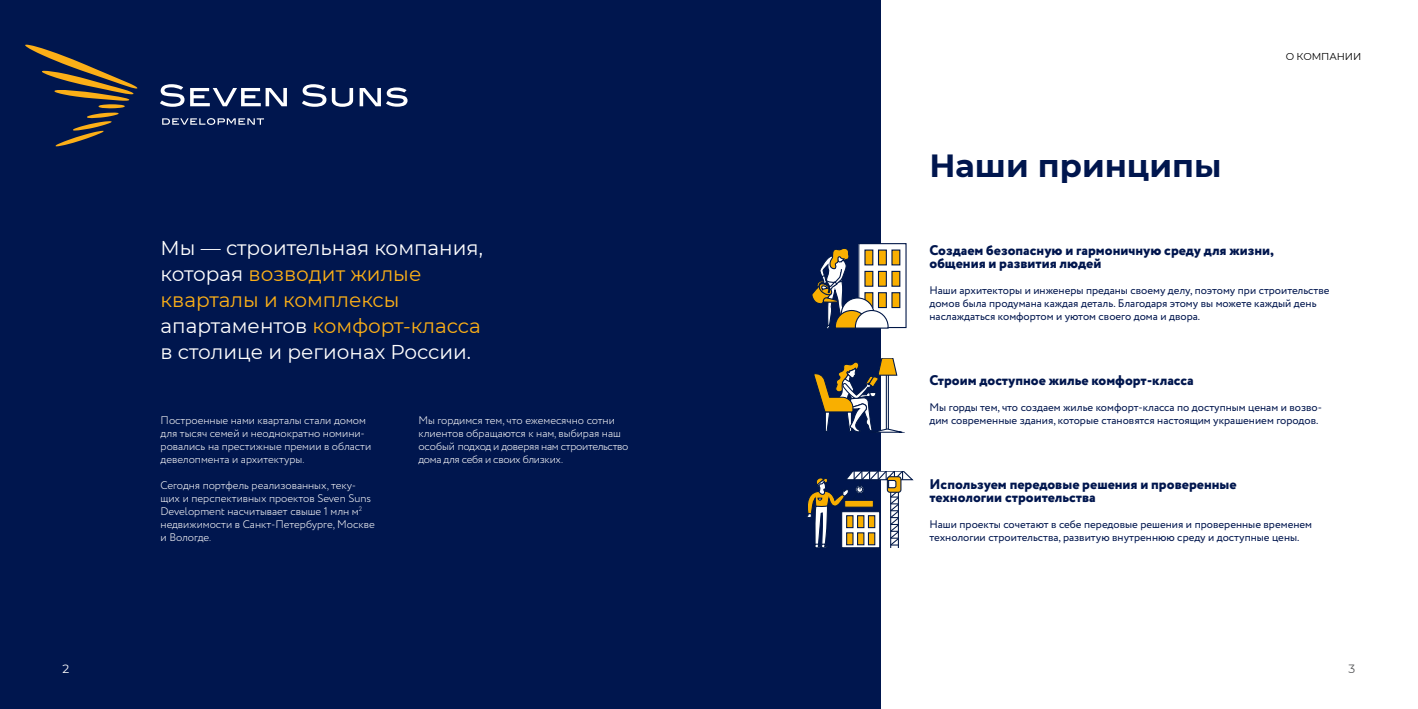
<style>
.page{position:relative;width:1418px;height:709px;background:#fff}
.page>*{position:absolute;margin:0;border:0;box-sizing:border-box;transform-origin:0 0}
.t1{font:700 32px "Montserrat";color:#00164e}
.t2{font:20px/26px "Montserrat";color:#fff}
.t3{font:800 14px/13px "Circe";color:#00164e}
.t4{font:12px "Montserrat";color:#fff}
.t5{font:12px "Montserrat";color:#58595b}
.t6{font:11px/13px "Circe";color:#00164e}
.t7{font:300 11px/13px "Circe";color:#fff}
.t8{font:300 11px/13px "Circe";letter-spacing:-.02em;color:#fff}
.t9{font:10px "Montserrat";letter-spacing:-.01em;color:#000}
.s1{color:#fcaf17}
</style>
<div class="page">
<div style="left:0;top:0;width:880px;height:709px;background:#00164e"></div>
<svg style="left:162px;top:118px;width:102px;height:7px"></svg>
<svg style="left:25px;top:44px;width:112px;height:103px"></svg>
<svg style="left:160px;top:84px;width:24px;height:23px"></svg>
<svg style="left:190px;top:88px;width:97px;height:18px"></svg>
<svg style="left:302px;top:84px;width:24px;height:23px"></svg>
<svg style="left:332px;top:88px;width:21px;height:19px"></svg>
<svg style="left:359px;top:87px;width:48px;height:20px"></svg>
<svg style="left:814px;top:358px;width:88px;height:74px"></svg>
<svg style="left:807px;top:471px;width:106px;height:77px"></svg>
<svg style="left:812px;top:244px;width:94px;height:85px"></svg>
<h1 class="t1" style="left:929px;top:142px;width:294px">Наши принципы</h1>
<p class="t9" style="left:1285px;top:49px;width:77px">О КОМПАНИИ</p>
<h2 class="t2" style="left:160px;top:234px;width:324px">Мы — строительная компания, которая <span class="s1">возводит жилые кварталы и комплексы </span>апартаментов <span class="s1">комфорт-класса </span>в столице и регионах России.</h2>
<p class="t3" style="left:929px;top:244px;width:346px">Создаем безопасную и гармоничную среду для жизни, общения и развития людей</p>
<p class="t6" style="left:929px;top:284px;width:401px">Наши архитекторы и инженеры преданы своему делу, поэтому при строительстве домов была продумана каждая деталь. Благодаря этому вы можете каждый день наслаждаться комфортом и уютом своего дома и двора.</p>
<p class="t7" style="left:160px;top:414px;width:212px">Построенные нами кварталы стали домом для тысяч семей и неоднократно номини&shy;ровались на престижные премии в области девелопмента и архитектуры.</p>
<p class="t7" style="left:160px;top:479px;width:216px">Сегодня портфель реализованных, теку&shy;щих и перспективных проектов Seven Suns Development насчитывает свыше 1 млн м<sup>2 </sup>недвижимости в Санкт-Петербурге, Москве и Вологде.</p>
<p class="t8" style="left:418px;top:414px;width:211px">Мы гордимся тем, что ежемесячно сотни клиентов обращаются к нам, выбирая наш особый подход и доверяя нам строительство дома для себя и своих близких.</p>
<p class="t3" style="left:929px;top:374px;width:266px">Строим доступное жилье комфорт-класса</p>
<p class="t6" style="left:929px;top:401px;width:394px">Мы горды тем, что создаем жилье комфорт-класса по доступным ценам и возво&shy;дим современные здания, которые становятся настоящим украшением городов.</p>
<p class="t3" style="left:929px;top:478px;width:308px">Используем передовые решения и проверенные технологии строительства</p>
<p class="t6" style="left:929px;top:518px;width:384px">Наши проекты сочетают в себе передовые решения и проверенные временем технологии строительства, развитую внутреннюю среду и доступные цены.</p>
<p class="t4" style="left:63px;top:660px;width:8px">2</p>
<p class="t5" style="left:1348px;top:660px;width:8px">3</p>
</div>
